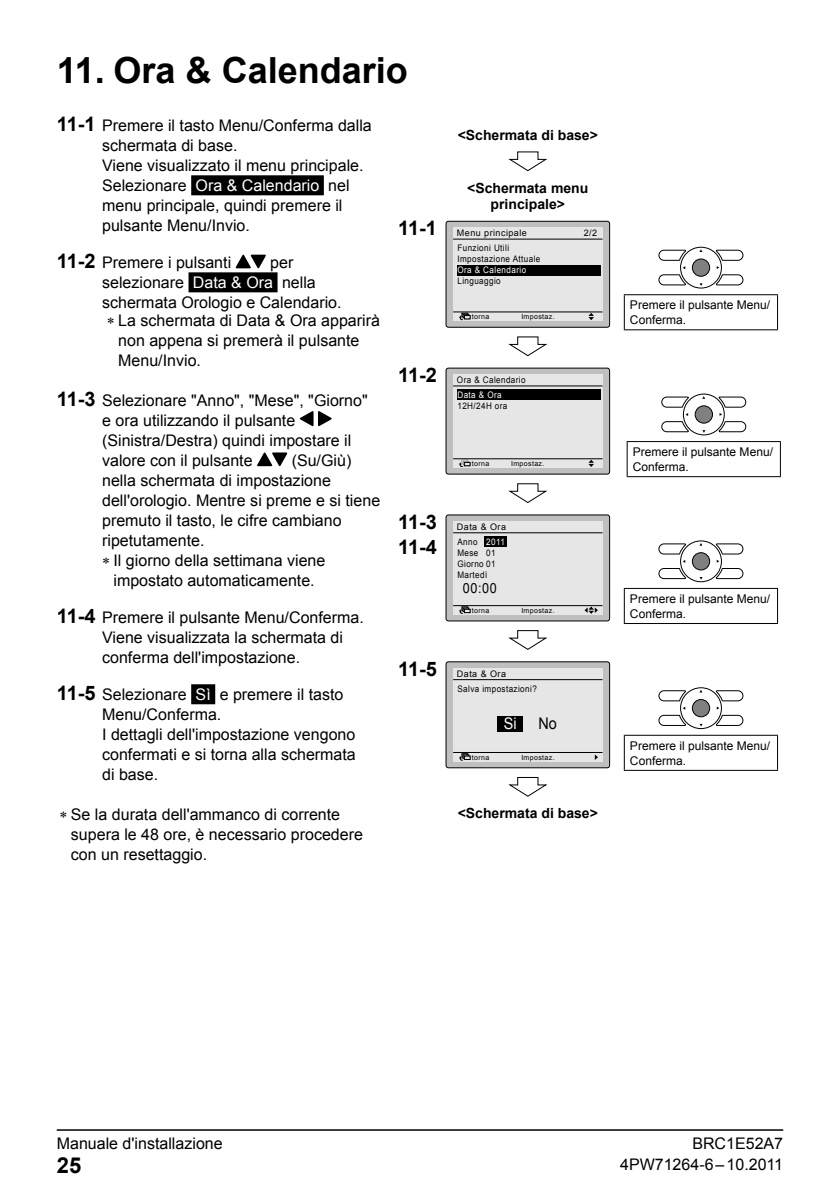
<style>
.page{position:relative;width:840px;height:1191px;background:#fff}
.page>*{position:absolute;margin:0;border:0;box-sizing:border-box;transform-origin:0 0}
.t1{font:700 36px "Arial";color:#000}
.t2{font:700 22px "Arial";color:#000}
.t3{font:700 20px/25px "Arial";letter-spacing:-.055em;color:#000}
.t4{font:16px/20px "Arial";color:#000}
.t5{font:16px "Arial";color:#fff;scale:.9 1}
.t6{font:16px "Arial";color:#000;scale:.9 1}
.t7{font:700 14px/16.6px "Arial";color:#000;text-align:center}
.t8{font:14px "Arial";color:#000;scale:.9 1}
.t9{font:12px/15px "Arial";color:#000}
.t10{font:9px/11px "Arial";letter-spacing:.05em;color:#000;text-align:justify;scale:.9 1}
.t11{font:9px/14.8px "Arial";letter-spacing:.05em;color:#000}
.t12{font:9px "Arial";letter-spacing:.05em;color:#fff;scale:.9 1}
.t13{font:7px "Arial";letter-spacing:.05em;color:#000}
.s1{font-weight:700;font-size:20px}
.s2{color:#fff}
</style>
<div class="page">
<hr style="left:57px;top:1129px;width:725px;height:1px;background:#000">
<div style="left:191px;top:175px;width:133px;height:20px;background:#000"></div>
<div style="left:188px;top:272px;width:89px;height:20px;background:#000"></div>
<div style="left:191px;top:684px;width:24px;height:20px;background:#000"></div>
<svg style="left:235px;top:254px;width:31px;height:14px"></svg>
<svg style="left:299px;top:411px;width:33px;height:15px"></svg>
<svg style="left:257px;top:452px;width:30px;height:14px"></svg>
<svg style="left:508px;top:151px;width:39px;height:21px"></svg>
<div style="left:446px;top:221px;width:163px;height:106px;background:#bfbfbf;border-radius:2px"></div>
<div style="left:445px;top:221px;width:164px;height:107px;border:1px solid #000;border-radius:2px"></div>
<div style="left:453px;top:227px;width:149px;height:94px;background:#e6e6e6"></div>
<hr style="left:453px;top:239px;width:149px;height:1px;background:#000">
<hr style="left:453px;top:311px;width:149px;height:1px;background:#000">
<svg style="left:459px;top:312px;width:11px;height:8px"></svg>
<svg style="left:588px;top:313px;width:5px;height:7px"></svg>
<div style="left:456px;top:265px;width:144px;height:11px;background:#000"></div>
<svg style="left:508px;top:336px;width:39px;height:21px"></svg>
<svg style="left:658px;top:247px;width:85px;height:41px"></svg>
<hr style="left:623px;top:294px;width:154px;height:1px;background:#000">
<hr style="left:623px;top:295px;width:1px;height:34px;background:#000">
<hr style="left:776px;top:295px;width:1px;height:34px;background:#000">
<hr style="left:623px;top:329px;width:154px;height:1px;background:#000">
<div style="left:446px;top:368px;width:163px;height:106px;background:#bfbfbf;border-radius:2px"></div>
<div style="left:445px;top:367px;width:164px;height:107px;border:1px solid #000;border-radius:2px"></div>
<div style="left:453px;top:374px;width:149px;height:94px;background:#e6e6e6"></div>
<hr style="left:453px;top:385px;width:149px;height:1px;background:#000">
<hr style="left:453px;top:458px;width:149px;height:1px;background:#000">
<svg style="left:588px;top:460px;width:5px;height:7px"></svg>
<div style="left:456px;top:389px;width:144px;height:11px;background:#000"></div>
<svg style="left:459px;top:460px;width:11px;height:7px"></svg>
<svg style="left:508px;top:483px;width:40px;height:20px"></svg>
<div style="left:682px;top:393px;width:42px;height:42px;border:1px solid #000;border-radius:50%"></div>
<svg style="left:661px;top:394px;width:84px;height:41px"></svg>
<hr style="left:626px;top:441px;width:154px;height:1px;background:#000">
<hr style="left:626px;top:442px;width:1px;height:34px;background:#000">
<hr style="left:779px;top:442px;width:1px;height:34px;background:#000">
<hr style="left:626px;top:476px;width:154px;height:1px;background:#000">
<div style="left:446px;top:515px;width:163px;height:106px;background:#bfbfbf;border-radius:2px"></div>
<div style="left:445px;top:514px;width:164px;height:107px;border:1px solid #000;border-radius:2px"></div>
<div style="left:453px;top:521px;width:149px;height:93px;background:#e6e6e6"></div>
<hr style="left:453px;top:532px;width:149px;height:1px;background:#000">
<hr style="left:453px;top:605px;width:149px;height:1px;background:#000">
<svg style="left:459px;top:606px;width:11px;height:8px"></svg>
<svg style="left:584px;top:606px;width:13px;height:8px"></svg>
<div style="left:484px;top:536px;width:23px;height:11px;background:#000"></div>
<svg style="left:508px;top:630px;width:40px;height:20px"></svg>
<div style="left:679px;top:540px;width:42px;height:42px;border:1px solid #000;border-radius:50%"></div>
<svg style="left:658px;top:541px;width:85px;height:41px"></svg>
<hr style="left:623px;top:588px;width:154px;height:1px;background:#000">
<hr style="left:623px;top:589px;width:1px;height:34px;background:#000">
<hr style="left:776px;top:589px;width:1px;height:34px;background:#000">
<hr style="left:623px;top:623px;width:154px;height:1px;background:#000">
<div style="left:446px;top:662px;width:163px;height:106px;background:#bfbfbf;border-radius:2px"></div>
<div style="left:445px;top:661px;width:164px;height:107px;border:1px solid #000;border-radius:2px"></div>
<div style="left:453px;top:668px;width:149px;height:93px;background:#e6e6e6"></div>
<hr style="left:453px;top:679px;width:149px;height:1px;background:#000">
<hr style="left:453px;top:752px;width:149px;height:1px;background:#000">
<svg style="left:459px;top:753px;width:11px;height:7px"></svg>
<div style="left:496px;top:716px;width:26px;height:15px;background:#000"></div>
<svg style="left:594px;top:754px;width:3px;height:6px"></svg>
<svg style="left:508px;top:777px;width:40px;height:20px"></svg>
<div style="left:679px;top:687px;width:42px;height:42px;border:1px solid #000;border-radius:50%"></div>
<svg style="left:658px;top:688px;width:85px;height:40px"></svg>
<hr style="left:623px;top:735px;width:154px;height:1px;background:#000">
<hr style="left:623px;top:736px;width:1px;height:34px;background:#000">
<hr style="left:776px;top:736px;width:1px;height:34px;background:#000">
<hr style="left:623px;top:770px;width:154px;height:1px;background:#000">
<h1 class="t1" style="left:57px;top:47px;width:352px">11. Ora &amp; Calendario</h1>
<p class="t4" style="left:102px;top:116px;width:271px;text-indent:-45px"><span class="s1">11-1</span> Premere il tasto Menu/Conferma dalla schermata di base.<br>Viene visualizzato il menu principale.<br>Selezionare <span class="s2">Ora &amp; Calendario</span> nel menu principale, quindi premere il pulsante Menu/Invio.</p>
<p class="t4" style="left:57px;top:253px;width:176px"><span class="s1">11-2</span> Premere i pulsanti</p>
<p class="t3" style="left:398px;top:216px;width:40px">11-1</p>
<p class="t4" style="left:102px;top:253px;width:241px;text-indent:168px">per selezionare <span class="s2">Data &amp; Ora</span> nella schermata Orologio e Calendario.</p>
<p class="t4" style="left:118px;top:311px;width:263px">La schermata di Data &amp; Ora apparirà non appena si premerà il pulsante<br>Menu/Invio.</p>
<p class="t4" style="left:102px;top:391px;width:267px;text-indent:-45px"><span class="s1">11-3</span> Selezionare "Anno", "Mese", "Giorno" e ora utilizzando il pulsante (Sinistra/Destra) quindi impostare il valore con il pulsante</p>
<p class="t3" style="left:398px;top:363px;width:40px">11-2</p>
<p class="t4" style="left:291px;top:451px;width:61px">(Su/Giù)</p>
<p class="t4" style="left:102px;top:471px;width:230px">nella schermata di impostazione</p>
<p class="t4" style="left:102px;top:491px;width:279px">dell'orologio. Mentre si preme e si tiene</p>
<p class="t4" style="left:102px;top:511px;width:241px">premuto il tasto, le cifre cambiano</p>
<p class="t4" style="left:102px;top:531px;width:104px">ripetutamente.</p>
<p class="t4" style="left:113px;top:551px;width:213px">Il giorno della settimana viene</p>
<p class="t4" style="left:113px;top:571px;width:202px">impostato automaticamente.</p>
<p class="t4" style="left:102px;top:608px;width:263px;text-indent:-45px"><span class="s1">11-4</span> Premere il pulsante Menu/Conferma.<br>Viene visualizzata la schermata di conferma dell'impostazione.</p>
<p class="t4" style="left:102px;top:685px;width:255px;text-indent:-45px"><span class="s1">11-5</span> Selezionare <span class="s2">Sì</span> e premere il tasto<br>Menu/Conferma.<br>I dettagli dell'impostazione vengono confermati e si torna alla schermata di base.</p>
<p class="t4" style="left:71px;top:805px;width:293px">Se la durata dell'ammanco di corrente supera le 48 ore, è necessario procedere con un resettaggio.</p>
<p class="t3" style="left:398px;top:510px;width:40px">11-3<br>11-4</p>
<p class="t3" style="left:398px;top:657px;width:40px">11-5</p>
<p class="t7" style="left:457px;top:127px;width:142px">&lt;Schermata di base&gt;</p>
<p class="t7" style="left:467px;top:180px;width:122px">&lt;Schermata menu principale&gt;</p>
<p class="t11" style="left:456px;top:226px;width:71px">Menu principale<br>Funzioni Utili</p>
<p class="t10" style="left:457px;top:254px;width:94px">Impostazione Attuale</p>
<p class="t12" style="left:457px;top:264px;width:78px">Ora &amp; Calendario</p>
<p class="t10" style="left:457px;top:276px;width:50px">Linguaggio</p>
<p class="t13" style="left:471px;top:312px;width:19px">torna</p>
<p class="t13" style="left:521px;top:312px;width:35px">Impostaz.</p>
<p class="t10" style="left:456px;top:374px;width:78px">Ora &amp; Calendario</p>
<p class="t12" style="left:457px;top:389px;width:51px">Data &amp; Ora</p>
<p class="t10" style="left:457px;top:400px;width:57px">12H/24H ora</p>
<p class="t13" style="left:471px;top:459px;width:19px">torna</p>
<p class="t13" style="left:511px;top:459px;width:35px">Impostaz.</p>
<p class="t11" style="left:456px;top:519px;width:51px">Data &amp; Ora<br>Anno <span class="s2">2011</span></p>
<p class="t10" style="left:457px;top:547px;width:44px">Mese 01<br>Giorno 01<br>Martedì</p>
<p class="t8" style="left:462px;top:579px;width:39px">00:00</p>
<p class="t13" style="left:471px;top:606px;width:19px">torna</p>
<p class="t13" style="left:521px;top:606px;width:35px">Impostaz.</p>
<p class="t11" style="left:456px;top:666px;width:51px">Data &amp; Ora</p>
<p class="t10" style="left:457px;top:683px;width:90px">Salva impostazioni?</p>
<p class="t5" style="left:503px;top:713px;width:16px">Si</p>
<p class="t6" style="left:538px;top:713px;width:22px">No</p>
<p class="t13" style="left:471px;top:752px;width:19px">torna</p>
<p class="t13" style="left:521px;top:752px;width:35px">Impostaz.</p>
<p class="t11" style="left:583px;top:226px;width:15px">2/2</p>
<p class="t7" style="left:457px;top:805px;width:142px">&lt;Schermata di base&gt;</p>
<p class="t9" style="left:629px;top:297px;width:142px">Premere il pulsante Menu/<br>Conferma.</p>
<p class="t9" style="left:632px;top:444px;width:142px">Premere il pulsante Menu/<br>Conferma.</p>
<p class="t9" style="left:629px;top:591px;width:142px">Premere il pulsante Menu/<br>Conferma.</p>
<p class="t9" style="left:629px;top:738px;width:142px">Premere il pulsante Menu/<br>Conferma.</p>
<p class="t4" style="left:57px;top:1134px;width:167px">Manuale d'installazione</p>
<p class="t4" style="left:692px;top:1134px;width:92px">BRC1E52A7</p>
<h2 class="t2" style="left:57px;top:1150px;width:26px">25</h2>
<p class="t4" style="left:619px;top:1155px;width:164px">4PW71264-6–10.2011</p>
</div>
